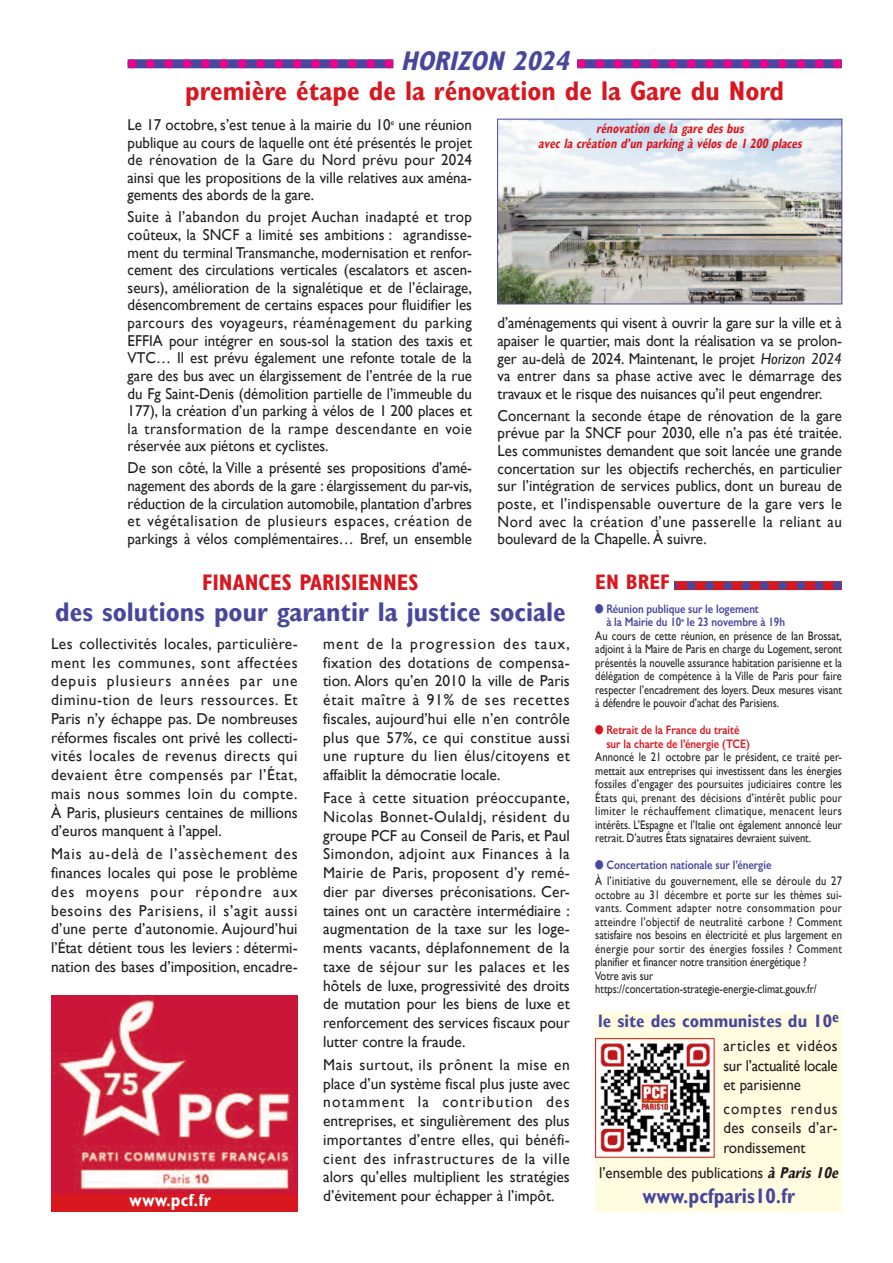
<style>
.page{position:relative;width:893px;height:1263px;background:#fff}
.page>*{position:absolute;margin:0;border:0;box-sizing:border-box;transform-origin:0 0}
.t1{font:700 condensed 27px "Gill Sans";color:#48479d}
.t2{font:700 condensed 27px "Gill Sans";color:#d8171f}
.t3{font:italic 700 condensed 27px "Gill Sans";color:#48479d}
.t4{font:700 condensed 22.5px "Gill Sans";color:#d8171f}
.t5{font:700 condensed 21px "Gill Sans";color:#48479d;scale:.95 1}
.t6{font:700 condensed 21px "Gill Sans";color:#d8171f}
.t7{font:700 condensed 18px "Gill Sans";color:#48479d}
.t8{font:700 condensed 18px "Gill Sans";color:#fff}
.t9{font:15.75px/17.7px "Gill Sans";color:#231f20;text-align:justify;scale:.95 1}
.t10{font:15.75px/18.8px "Gill Sans";color:#231f20;text-align:justify}
.t11{font:italic 700 condensed 13.5px/15px "Gill Sans";color:#d8171f;text-align:center;scale:.86 1}
.t12{font:12.3px/13.5px "Gill Sans";color:#231f20;scale:.85 1}
.t13{font:12.3px/15.6px "Gill Sans";letter-spacing:.03em;color:#231f20;scale:.85 1}
.t14{font:600 12.3px/13.5px "Gill Sans";color:#d8171f;scale:.85 1}
.s1{font-style:italic}
.s2{font-weight:600;color:#48479d}
.s3{color:#48479d}
.s4{font-weight:700;font-style:italic;font-stretch:condensed}
</style>
<div class="page">
<div style="left:51px;top:1193px;width:247px;height:19px;background:#d8171f"></div>
<svg style="left:577px;top:59px;width:265px;height:9px;background:#8c3199"></svg>
<svg style="left:128px;top:59px;width:265px;height:9px;background:#8c3199"></svg>
<img style="left:51px;top:995px;width:247px;height:198px">
<svg style="left:674px;top:581px;width:168px;height:9px;background:#a12a50"></svg>
<div style="left:595px;top:1012px;width:247px;height:200px;background:#fffce0"></div>
<div style="left:595px;top:1038px;width:119px;height:119px;border:1px solid #d8171f"></div>
<img style="left:598px;top:1041px;width:115px;height:114px">
<img style="left:499px;top:121px;width:341px;height:181px">
<div style="left:497px;top:119px;width:345px;height:185px;border:1px solid #48479d"></div>
<h1 class="t3" style="left:401px;top:44px;width:176px">Horizon 2024</h1>
<h1 class="t2" style="left:185px;top:74px;width:600px">première étape de la rénovation de la gare du nord</h1>
<p class="t9" style="left:128px;top:116px;width:364px">Le 17 octobre, s’est tenue à la mairie du 10<sup>e</sup> une réunion publique au cours de laquelle ont été présentés le projet de rénovation de la Gare du Nord prévu pour 2024 ainsi que les propositions de la ville relatives aux aména&shy;gements des abords de la gare.</p>
<p class="t9" style="left:128px;top:208px;width:364px">Suite à l’abandon du projet Auchan inadapté et trop coûteux, la SNCF a limité ses ambitions : agrandisse&shy;ment du terminal Transmanche, modernisation et renfor&shy;cement des circulations verticales (escalators et ascen&shy;seurs), amélioration de la signalétique et de l’éclairage, désencombrement de certains espaces pour fluidifier les parcours des voyageurs, réaménagement du parking EFFIA pour intégrer en sous-sol la station des taxis et VTC… Il est prévu également une refonte totale de la gare des bus avec un élargissement de l’entrée de la rue du Fg Saint-Denis (démolition partielle de l’immeuble du 177), la création d’un parking à vélos de 1 200 places et la transformation de la rampe descendante en voie réservée aux piétons et cyclistes.</p>
<p class="t9" style="left:128px;top:459px;width:364px">De son côté, la Ville a présenté ses propositions d’amé&shy;nagement des abords de la gare : élargissement du par-vis, réduction de la circulation automobile, plantation d’arbres et végétalisation de plusieurs espaces, création de parkings à vélos complémentaires… Bref, un ensemble</p>
<p class="t11" style="left:538px;top:121px;width:311px">rénovation de la gare des bus<br>avec la création d’un parking à vélos de 1 200 places</p>
<p class="t9" style="left:497px;top:314px;width:364px">d’aménagements qui visent à ouvrir la gare sur la ville et à apaiser le quartier, mais dont la réalisation va se prolon&shy;ger au-delà de 2024. Maintenant, le projet <span class="s1">Horizon 2024 </span>va entrer dans sa phase active avec le démarrage des travaux et le risque des nuisances qu’il peut engendrer.</p>
<p class="t9" style="left:497px;top:407px;width:364px">Concernant la seconde étape de rénovation de la gare prévue par la SNCF pour 2030, elle n’a pas été traitée.<br>Les communistes demandent que soit lancée une grande concertation sur les objectifs recherchés, en particulier sur l’intégration de services publics, dont un bureau de poste, et l’indispensable ouverture de la gare vers le Nord avec la création d’une passerelle la reliant au boulevard de la Chapelle. à suivre.</p>
<h2 class="t4" style="left:202px;top:569px;width:218px">Finances parisiennes</h2>
<h1 class="t1" style="left:55px;top:596px;width:705px">des solutions pour garantir la justice sociale ● <sup>Réunion</sup> <sup>publique</sup> <sup>sur</sup> <sup>le</sup> <sup>logement</sup></h1>
<h3 class="t6" style="left:595px;top:569px;width:76px">en breF</h3>
<p class="t12" style="left:595px;top:615px;width:292px;text-indent:11px"><span class="s2">à la Mairie du 10</span><sup>e</sup> <span class="s2">le 23 novembre à 19h<br></span>Au cours de cette réunion, en présence de Ian Brossat, adjoint à la Maire de Paris en charge du Logement, seront présentés la nouvelle assurance habitation parisienne et la délégation de compétence à la Ville de Paris pour faire respecter l’encadrement des loyers. Deux mesures visant à défendre le pouvoir d’achat des Parisiens.</p>
<p class="t14" style="left:606px;top:723px;width:170px;text-indent:-11px">● Retrait de la France du traité sur la charte de l’énergie (TCE)</p>
<p class="t12" style="left:595px;top:750px;width:292px;text-align:justify">Annoncé le 21 octobre par le président, ce traité per&shy;mettait aux entreprises qui investissent dans les énergies fossiles d’engager des poursuites judiciaires contre les états qui, prenant des décisions d’intérêt public pour limiter le réchauffement climatique, menacent leurs intérêts. L’Espagne et l’Italie ont également annoncé leur retrait. D’autres états signataires devraient suivent.</p>
<p class="t13" style="left:595px;top:857px;width:292px"><span class="s3">●</span> <span class="s2">Concertation nationale sur l’énergie<br></span>à l’initiative du gouvernement, elle se déroule du 27</p>
<p class="t12" style="left:595px;top:887px;width:292px">octobre au 31 décembre et porte sur les thèmes sui&shy;vants. Comment adapter notre consommation pour atteindre l’objectif de neutralité carbone ? Comment satisfaire nos besoins en électricité et plus largement en énergie pour sortir des énergies fossiles ? Comment planifier et financer notre transition énergétique ?<br>Votre avis sur https://concertation-strategie-energie-climat.gouv.fr/</p>
<p class="t10" style="left:51px;top:634px;width:248px">Les collectivités locales, particulière&shy;ment les communes, sont affectées depuis plusieurs années par une diminu-tion de leurs ressources. Et Paris n’y échappe pas. De nombreuses réformes fiscales ont privé les collecti&shy;vités locales de revenus directs qui devaient être compensés par l’état, mais nous sommes loin du compte. à Paris, plusieurs centaines de millions d’euros manquent à l’appel.</p>
<p class="t10" style="left:51px;top:844px;width:248px">Mais au-delà de l’assèchement des finances locales qui pose le problème des moyens pour répondre aux besoins des Parisiens, il s’agit aussi d’une perte d’autonomie. Aujourd’hui l’état détient tous les leviers : détermi&shy;nation des bases d’imposition, encadre-</p>
<p class="t10" style="left:323px;top:634px;width:248px">ment de la progression des taux, fixation des dotations de compensa&shy;tion. Alors qu’en 2010 la ville de Paris était maître à 91% de ses recettes fiscales, aujourd’hui elle n’en contrôle plus que 57%, ce qui constitue aussi une rupture du lien élus/citoyens et affaiblit la démocratie locale.</p>
<p class="t10" style="left:323px;top:788px;width:248px">Face à cette situation préoccupante, Nicolas Bonnet-Oulaldj, résident du groupe PCF au Conseil de Paris, et Paul Simondon, adjoint aux Finances à la Mairie de Paris, proposent d’y remé&shy;dier par diverses préconisations. Cer&shy;taines ont un caractère intermédiaire : augmentation de la taxe sur les loge&shy;ments vacants, déplafonnement de la taxe de séjour sur les palaces et les hôtels de luxe, progressivité des droits de mutation pour les biens de luxe et renforcement des services fiscaux pour lutter contre la fraude.</p>
<p class="t10" style="left:323px;top:1055px;width:248px">Mais surtout, ils prônent la mise en place d’un système fiscal plus juste avec notamment la contribution des entreprises, et singulièrement des plus importantes d’entre elles, qui bénéfi&shy;cient des infrastructures de la ville alors qu’elles multiplient les stratégies</p>
<p class="t7" style="left:598px;top:1010px;width:242px">le site des communistes du 10<sup>e</sup></p>
<p class="t9" style="left:723px;top:1036px;width:122px;line-height:19.5px">articles et vidéos sur l’actualité locale et parisienne</p>
<p class="t9" style="left:723px;top:1099px;width:122px;line-height:19.5px">comptes rendus des conseils d’ar&shy;rondissement</p>
<p class="t9" style="left:599px;top:1164px;width:257px">l’ensemble des publications <span class="s4">àparis10e</span></p>
<h3 class="t5" style="left:642px;top:1184px;width:162px">www.pcfparis10.fr</h3>
<p class="t8" style="left:129px;top:1189px;width:83px">www.pcf.fr</p>
<p class="t10" style="left:323px;top:1186px;width:233px">d’évitement pour échapper à l’impôt.</p>
</div>
